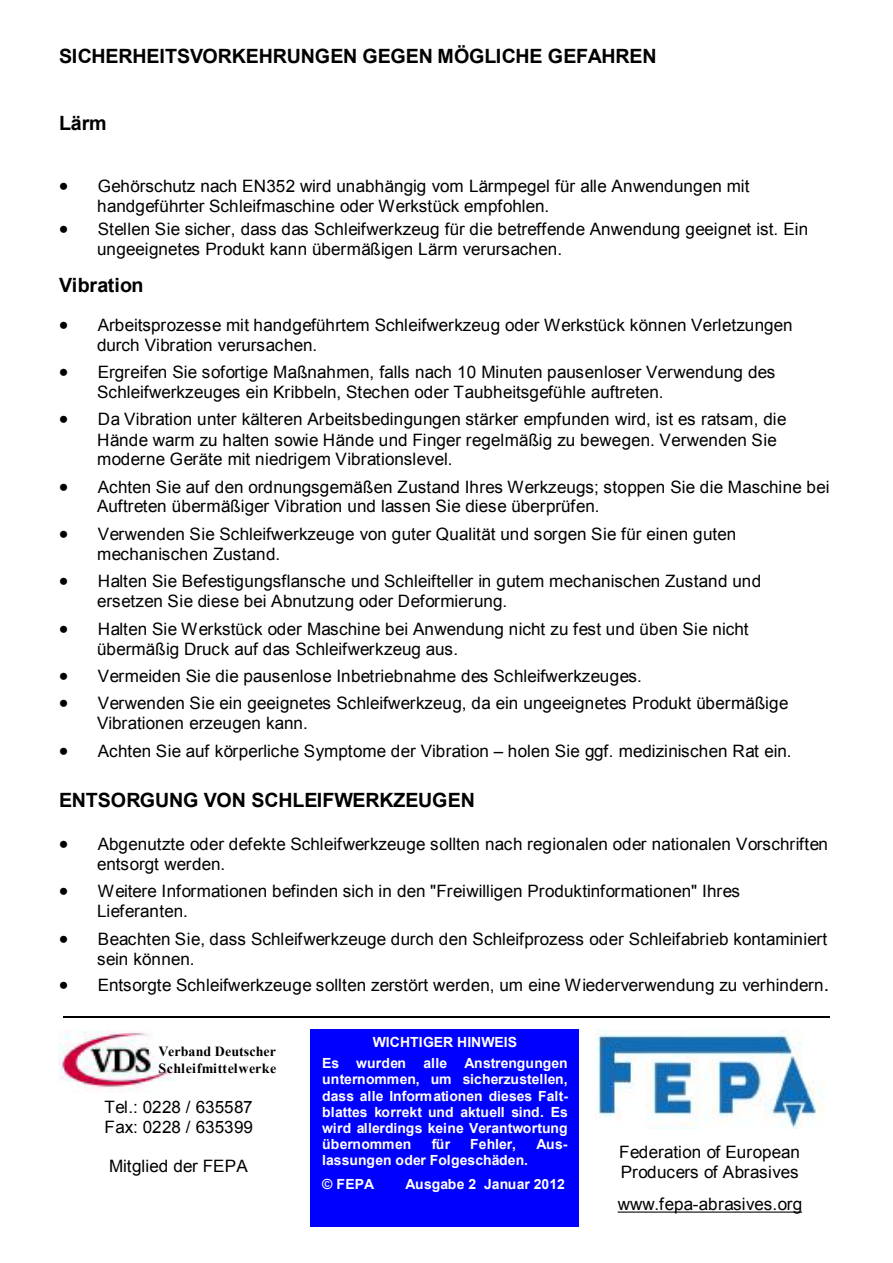
<style>
.page{position:relative;width:893px;height:1263px;background:#fff}
.page>*{position:absolute;margin:0;border:0;box-sizing:border-box;transform-origin:0 0}
.t1{font:700 19.65px "Arial";letter-spacing:-.01em;color:#000}
.t2{font:17.1px/20.2px "Arial";color:#000}
.t3{font:700 13.95px/16px "Arial";color:#fff;text-align:center}
.t4{font:700 13.95px/16.5px "Times New Roman";color:#000}
.s1{font-size:19.65px}
</style>
<div class="page">
<hr style="left:63px;top:1017px;width:248px;height:1px;background:#000">
<hr style="left:312px;top:1017px;width:267px;height:1px;background:#000">
<hr style="left:580px;top:1017px;width:250px;height:1px;background:#000">
<div style="left:310px;top:1029px;width:269px;height:198px;background:#00f"></div>
<img style="left:596px;top:1029px;width:228px;height:99px">
<hr style="left:618px;top:1211px;width:184px;height:1px;background:#000">
<img style="left:59px;top:1030px;width:117px;height:63px">
<p class="t1" style="left:59px;top:43px;width:599px">SICHERHEITSVORKEHRUNGEN GEGEN MÖGLICHE GEFAHREN</p>
<p class="t1" style="left:59px;top:110px;width:49px">Lärm</p>
<p class="t2" style="left:97px;top:176px;width:654px;text-indent:-38px">• Gehörschutz nach EN352 wird unabhängig vom Lärmpegel für alle Anwendungen mit handgeführter Schleifmaschine oder Werkstück empfohlen.</p>
<p class="t2" style="left:97px;top:219px;width:713px;text-indent:-38px">• Stellen Sie sicher, dass das Schleifwerkzeug für die betreffende Anwendung geeignet ist. Ein ungeeignetes Produkt kann übermäßigen Lärm verursachen.</p>
<p class="t1" style="left:59px;top:272px;width:86px">Vibration</p>
<p class="t2" style="left:97px;top:315px;width:697px;text-indent:-38px">• Arbeitsprozesse mit handgeführtem Schleifwerkzeug oder Werkstück können Verletzungen durch Vibration verursachen.</p>
<p class="t2" style="left:97px;top:362px;width:679px;text-indent:-38px">• Ergreifen Sie sofortige Maßnahmen, falls nach 10 Minuten pausenloser Verwendung des<br>Schleifwerkzeuges ein Kribbeln, Stechen oder Taubheitsgefühle auftreten.</p>
<p class="t2" style="left:97px;top:409px;width:691px;text-indent:-38px">• Da Vibration unter kälteren Arbeitsbedingungen stärker empfunden wird, ist es ratsam, die<br>Hände warm zu halten sowie Hände und Finger regelmäßig zu bewegen. Verwenden Sie moderne Geräte mit niedrigem Vibrationslevel.</p>
<p class="t2" style="left:97px;top:477px;width:734px;line-height:19.6px;text-indent:-38px">• Achten Sie auf den ordnungsgemäßen Zustand Ihres Werkzeugs; stoppen Sie die Maschine bei<br>Auftreten übermäßiger Vibration und lassen Sie diese überprüfen.</p>
<p class="t2" style="left:97px;top:524px;width:640px;text-indent:-38px">• Verwenden Sie Schleifwerkzeuge von guter Qualität und sorgen Sie für einen guten mechanischen Zustand.</p>
<p class="t2" style="left:97px;top:571px;width:665px;text-indent:-38px">• Halten Sie Befestigungsflansche und Schleifteller in gutem mechanischen Zustand und ersetzen Sie diese bei Abnutzung oder Deformierung.</p>
<p class="t2" style="left:97px;top:618px;width:653px;text-indent:-38px">• Halten Sie Werkstück oder Maschine bei Anwendung nicht zu fest und üben Sie nicht übermäßig Druck auf das Schleifwerkzeug aus.</p>
<p class="t2" style="left:59px;top:666px;width:584px">• Vermeiden Sie die pausenlose Inbetriebnahme des Schleifwerkzeuges.</p>
<p class="t2" style="left:97px;top:693px;width:693px;text-indent:-38px">• Verwenden Sie ein geeignetes Schleifwerkzeug, da ein ungeeignetes Produkt übermäßige<br>Vibrationen erzeugen kann.</p>
<p class="t2" style="left:59px;top:741px;width:734px">• Achten Sie auf körperliche Symptome der Vibration – holen Sie ggf. medizinischen Rat ein.</p>
<p class="t1" style="left:59px;top:787px;width:417px">ENTSORGUNG VON SCHLEIFWERKZEUGEN</p>
<p class="t2" style="left:97px;top:834px;width:732px;text-indent:-38px">• Abgenutzte oder defekte Schleifwerkzeuge sollten nach regionalen oder nationalen Vorschriften entsorgt werden.</p>
<p class="t2" style="left:97px;top:881px;width:644px;text-indent:-38px">• Weitere Informationen befinden sich in den "Freiwilligen Produktinformationen" Ihres<br>Lieferanten.</p>
<p class="t2" style="left:97px;top:929px;width:732px;text-indent:-38px">• Beachten Sie, dass Schleifwerkzeuge durch den Schleifprozess oder Schleifabrieb kontaminiert sein können.</p>
<p class="t2" style="left:59px;top:975px;width:772px">• Entsorgte Schleifwerkzeuge sollten zerstört werden, um eine Wiederverwendung zu verhindern<span class="s1">.</span></p>
<p class="t4" style="left:158px;top:1043px;width:119px">Verband Deutscher<br>Schleifmittelwerke</p>
<p class="t2" style="left:105px;top:1097px;width:150px;line-height:19.6px">Tel.: 0228 / 635587<br>Fax: 0228 / 635399</p>
<p class="t2" style="left:109px;top:1156px;width:140px">Mitglied der FEPA</p>
<p class="t3" style="left:322px;top:1032px;width:247px;line-height:21.3px">WICHTIGER HINWEIS<br>Es wurden alle Anstrengungen</p>
<p class="t3" style="left:322px;top:1072px;width:247px;text-align:justify">unternommen, um sicherzustellen, dass alle Informationen dieses Falt&shy;blattes korrekt und aktuell sind. Es wird allerdings keine Verantwortung übernommen</p>
<p class="t3" style="left:432px;top:1136px;width:20px">für</p>
<p class="t3" style="left:470px;top:1136px;width:47px">Fehler,</p>
<p class="t3" style="left:536px;top:1136px;width:33px">Aus-</p>
<p class="t3" style="left:322px;top:1148px;width:207px;line-height:23.9px;text-align:left">lassungen oder Folgeschäden. © FEPA</p>
<p class="t3" style="left:405px;top:1176px;width:161px">Ausgabe 2 Januar 2012</p>
<p class="t2" style="left:619px;top:1142px;width:182px;line-height:19.6px">Federation of European<br>Producers of Abrasives</p>
<p class="t2" style="left:618px;top:1194px;width:186px">www.fepa-abrasives.org</p>
</div>
